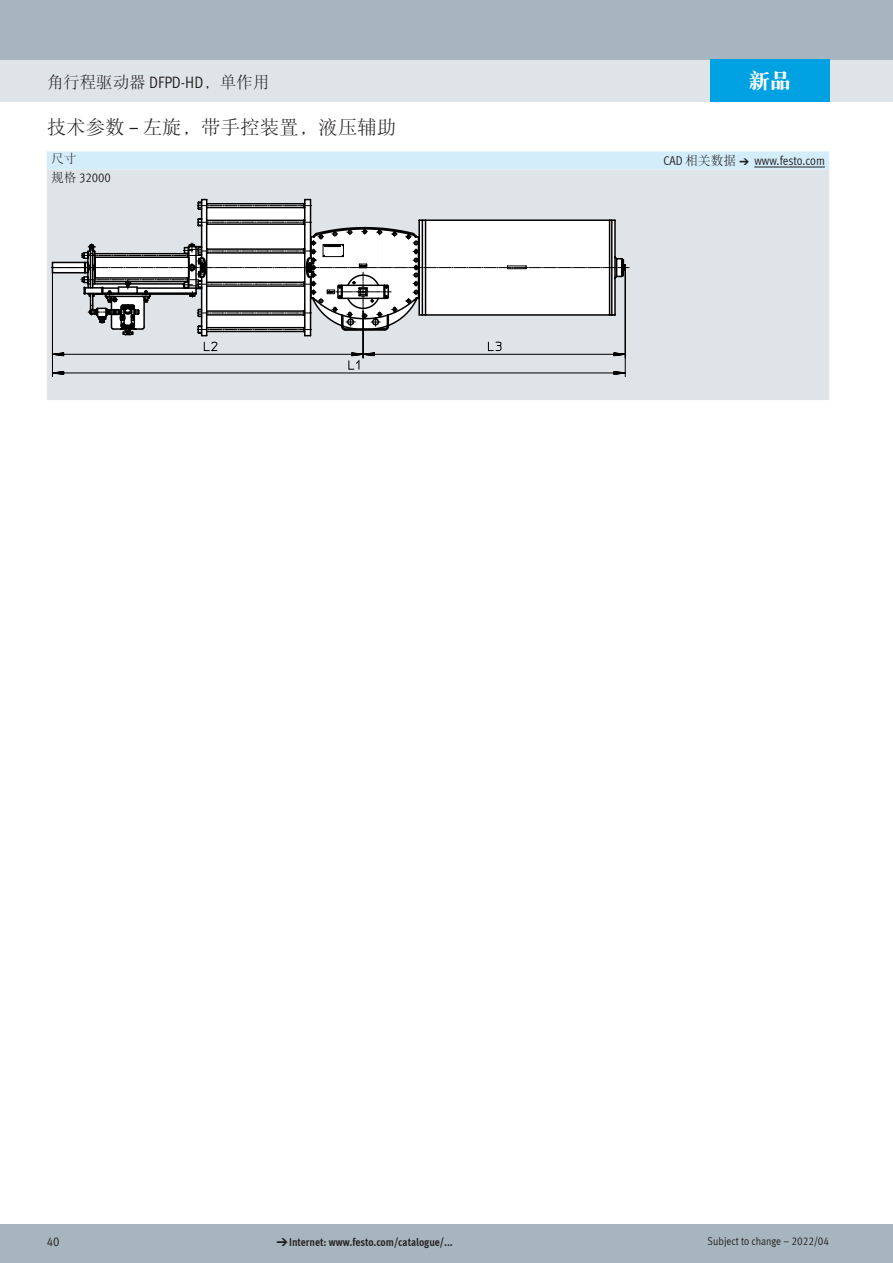
<style>
.page{position:relative;width:893px;height:1263px;background:#fff}
.page>*{position:absolute;margin:0;border:0;box-sizing:border-box;transform-origin:0 0}
.FES_box_title{font:21px "DF Song GB W9";color:#fff}
.FES_title_section{font:19.5px "DF Song GB W3";color:#231f20}
.FES_title_family{font:16.5px "DF Song GB W3";color:#231f20}
.FES_head_2_text_righ{font:12.75px "Meta Cond LF";color:#231f20}
.FES_head_2_text{font:12.75px "Meta Cond LF";color:#231f20}
.FES_head_1_text{font:12.75px "DF Song GB W3";color:#231f20}
.t1{font:700 11.25px "Meta Cond LF";color:#231f20}
.t2{font:11.25px "Meta Cond LF";color:#231f20}
.s1{font-family:"Meta Cond LF"}
.s2{font-family:"DF Song GB W3"}
.s3{font-family:"Meto Pict 182"}
.s4{font-family:"Meto Pict 182";font-weight:400}
</style>
<div class="page">
<div style="left:0;top:1225px;width:893px;height:38px;background:#a7b6be"></div>
<div style="left:0;top:60px;width:893px;height:42px;background:#dfe4e8"></div>
<div style="left:0;top:0;width:893px;height:60px;background:#a7b6be"></div>
<svg style="left:47px;top:151px;width:782px;height:19px;background:#d5ecf9"></svg>
<div style="left:47px;top:170px;width:782px;height:230px;background:#dfe4e8"></div>
<hr style="left:754px;top:167px;width:71px;height:1px;background:#231f20">
<svg style="left:52px;top:351px;width:574px;height:26px;background:#c2c7ca"></svg>
<svg style="left:52px;top:351px;width:450px;height:19px;background:#cfd3d7"></svg>
<svg style="left:51px;top:198px;width:578px;height:153px"></svg>
<div style="left:710px;top:60px;width:119px;height:42px;background:#00a1e3"></div>
<p class="FES_box_title" style="left:749px;top:69px;width:43px">新品</p>
<p class="FES_title_family" style="left:47px;top:73px;width:224px">角行程驱动器 <span class="s1">DFPD-HD</span>，单作用</p>
<p class="FES_title_section" style="left:47px;top:117px;width:351px">技术参数 <span class="s1">–</span> 左旋，带手控装置，液压辅助</p>
<p class="FES_head_1_text" style="left:51px;top:152px;width:27px">尺寸</p>
<p class="FES_head_2_text_righ" style="left:663px;top:153px;width:163px">CAD <span class="s2">相关数据</span> <span class="s3">a</span> www.festo.com</p>
<p class="FES_head_2_text" style="left:51px;top:170px;width:61px"><span class="s2">规格</span> 32000</p>
<p class="FES_head_2_text_righ" style="left:47px;top:1234px;width:14px">40</p>
<p class="t1" style="left:276px;top:1235px;width:178px"><span class="s4">d</span>Internet: www.festo.com/catalogue/...</p>
<p class="t2" style="left:708px;top:1234px;width:123px">Subject to change – 2022/04</p>
</div>
